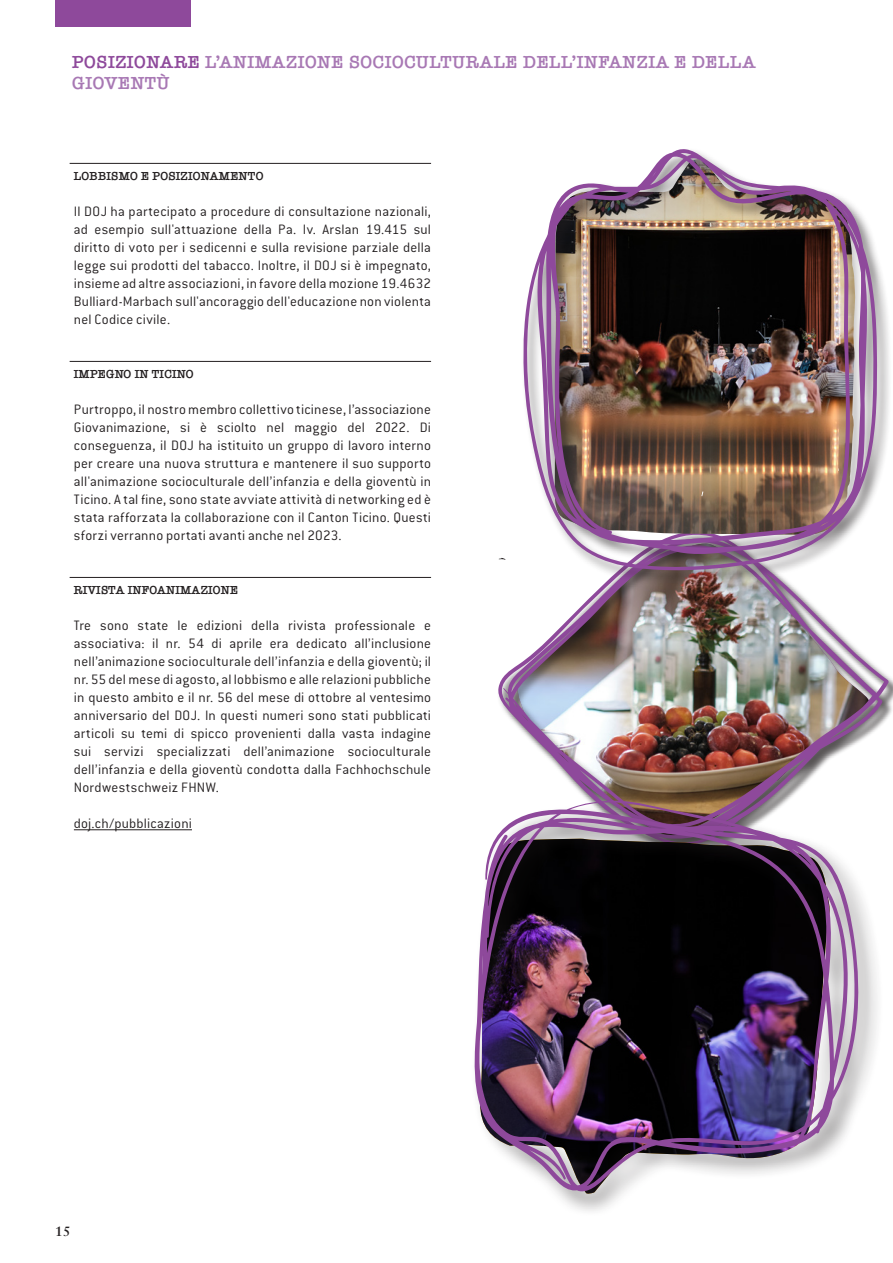
<style>
.page{position:relative;width:893px;height:1263px;background:#fff}
.page>*{position:absolute;margin:0;border:0;box-sizing:border-box;transform-origin:0 0}
.Ital_Titel{font:600 18px "American Typewriter";letter-spacing:.025em;color:#a878b4}
.Mengen{font:300 15px/18px "Conduit ITC";letter-spacing:.015em;color:#231f20;text-align:justify}
.Registertitel{font:700 13.5px "Sabon";color:#231f20}
.Ital_Untertitel_mit{font:600 12px "American Typewriter";letter-spacing:.01em;color:#231f20}
.s1{color:#8e499b}
</style>
<div class="page">
<hr style="left:70px;top:163px;width:361px;height:1px;background:#231f20">
<hr style="left:70px;top:361px;width:361px;height:1px;background:#231f20">
<hr style="left:70px;top:577px;width:361px;height:1px;background:#231f20">
<hr style="left:74px;top:829px;width:118px;height:1px;background:#231f20">
<div style="left:55px;top:0;width:135px;height:26px;background:#8e499b"></div>
<img style="left:498px;top:557px;width:391px;height:238px">
<div style="left:521px;top:147px;width:371px;height:438px;background:#231f20;opacity:.55"></div>
<img style="left:523px;top:149px;width:354px;height:422px">
<div style="left:470px;top:796px;width:413px;height:420px;background:#231f20;opacity:.55"></div>
<img style="left:474px;top:795px;width:388px;height:397px">
<svg style="left:498px;top:558px;width:8px;height:2px"></svg>
<p class="Ital_Titel" style="left:72px;top:48px;width:685px"><span class="s1">POSIZIONARE</span> L’ANIMAZIONE SOCIOCULTURALE DELL’INFANZIA E DELLA</p>
<p class="Ital_Titel" style="left:72px;top:70px;width:99px">GIOVENTÙ</p>
<p class="Ital_Untertitel_mit" style="left:74px;top:167px;width:191px">LOBBISMO E POSIZIONAMENTO</p>
<p class="Mengen" style="left:74px;top:202px;width:359px">Il DOJ ha partecipato a procedure di consultazione nazionali, ad esempio sull'attuazione della Pa. Iv. Arslan 19.415 sul diritto di voto per i sedicenni e sulla revisione parziale della legge sui prodotti del tabacco. Inoltre, il DOJ si è impegnato, insieme ad altre associazioni, in favore della mozione 19.4632<br>Bulliard-Marbach sull'ancoraggio dell'educazione non violenta nel Codice civile.</p>
<p class="Ital_Untertitel_mit" style="left:74px;top:365px;width:121px">IMPEGNO IN TICINO</p>
<p class="Mengen" style="left:74px;top:400px;width:359px">Purtroppo, il nostro membro collettivo ticinese, l’associazione Giovanimazione, si è sciolto nel maggio del 2022. Di conseguenza, il DOJ ha istituito un gruppo di lavoro interno per creare una nuova struttura e mantenere il suo supporto all'animazione socioculturale dell’infanzia e della gioventù in Ticino. A tal fine, sono state avviate attività di networking ed è stata rafforzata la collaborazione con il Canton Ticino. Questi sforzi verranno portati avanti anche nel 2023.</p>
<p class="Ital_Untertitel_mit" style="left:74px;top:581px;width:166px">RIVISTA INFOANIMAZIONE</p>
<p class="Mengen" style="left:74px;top:616px;width:359px">Tre sono state le edizioni della rivista professionale e associativa: il nr. 54 di aprile era dedicato all’inclusione nell’animazione socioculturale dell’infanzia e della gioventù; il nr. 55 del mese di agosto, al lobbismo e alle relazioni pubbliche in questo ambito e il nr. 56 del mese di ottobre al ventesimo anniversario del DOJ. In questi numeri sono stati pubblicati articoli su temi di spicco provenienti dalla vasta indagine sui servizi specializzati dell’animazione socioculturale dell’infanzia e della gioventù condotta dalla Fachhochschule Nordwestschweiz FHNW.</p>
<p class="Mengen" style="left:74px;top:814px;width:120px">doj.ch/pubblicazioni</p>
<p class="Registertitel" style="left:55px;top:1223px;width:17px">15</p>
</div>
